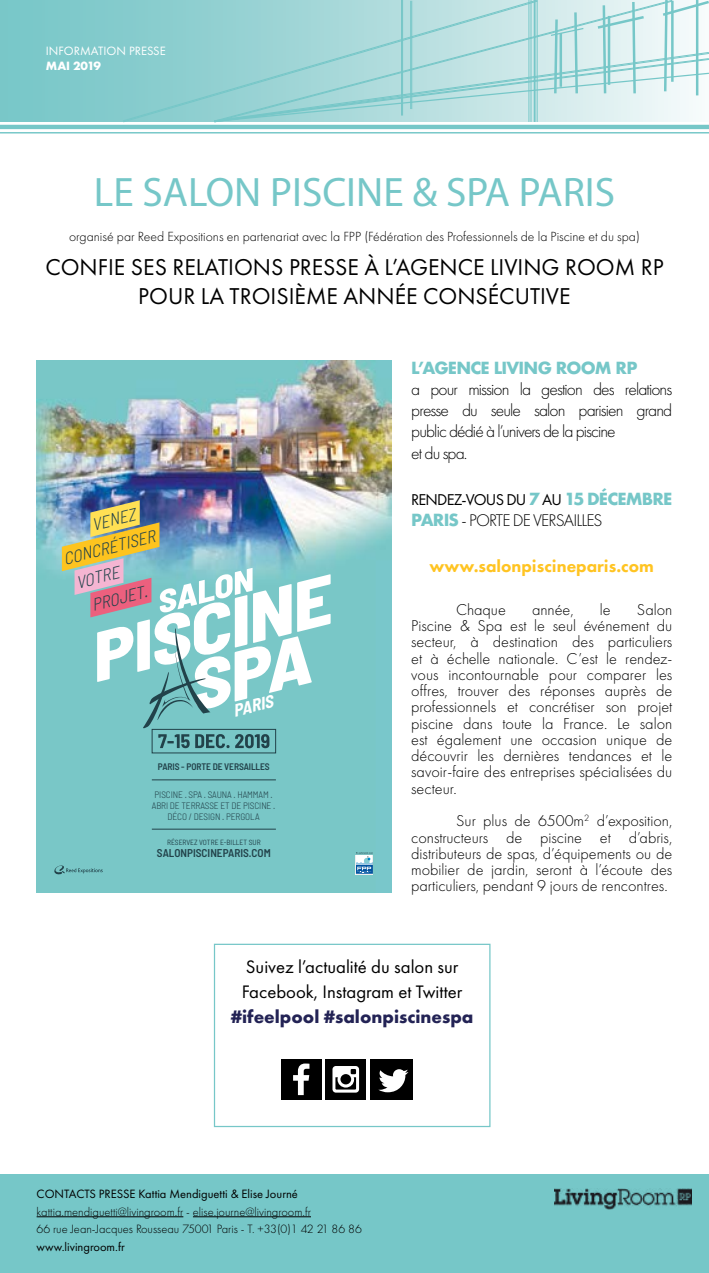
<style>
.page{position:relative;width:709px;height:1273px;background:#fff}
.page>*{position:absolute;margin:0;border:0;box-sizing:border-box;transform-origin:0 0}
.t1{font:41.25px "Myriad Pro";color:#76c7c8}
.t2{font:23.75px/28.5px "Futura PT";color:#000;text-align:center}
.t3{font:18.75px/25px "Futura PT";color:#000}
.t4{font:700 18.75px "Futura PT";color:#232355}
.t5{font:300 17.5px/21.2px "Futura PT";letter-spacing:-.05em;color:#000}
.t6{font:800 17.5px "Futura PT";color:#ffc422}
.t7{font:italic 300 semi-condensed 17.12px/25.6px "Barlow";color:#22424a}
.t8{font:italic 700 semi-condensed 17.12px "Barlow";color:#fff}
.t9{font:300 16.25px/16.2px "Futura PT";color:#000;text-align:justify}
.t10{font:16.25px "Futura PT";letter-spacing:-.05em;color:#000}
.t11{font:700 16.25px "Futura";letter-spacing:-.05em;color:#76c7c8}
.t12{font:300 13.75px "Futura PT";color:#000}
.t13{font:300 12.5px/17.5px "Futura PT";color:#000}
.t14{font:12.5px "Futura PT";color:#000}
.t15{font:12.5px "Futura PT";color:#fff}
.t16{font:700 12.5px "Futura PT";color:#fff}
.t17{font:600 semi-condensed 11.25px "Barlow";color:#22424a}
.t18{font:600 semi-condensed 9.5px "Barlow";letter-spacing:-.01em;color:#22424a}
.t19{font:300 semi-condensed 9.38px/11.2px "Barlow";letter-spacing:-.01em;color:#22424a;text-align:center}
.t20{font:semi-condensed 7.5px "Barlow";color:#22424a}
.s1{font-family:"Futura";font-weight:700;color:#76c7c8}
.s2{font-family:"Futura";font-weight:700;font-size:16.25px;color:#76c7c8}
</style>
<div class="page">
<div style="left:0;top:0;width:709px;height:122px;background:#7fc9cb"></div>
<div style="left:0;top:1173px;width:709px;height:99px;background:#76c7c8"></div>
<hr style="left:37px;top:1216px;width:146px;height:1px;background:#000">
<hr style="left:193px;top:1216px;width:118px;height:1px;background:#000">
<img style="left:555px;top:1188px;width:136px;height:21px">
<img style="left:37px;top:360px;width:354px;height:531px">
<div style="left:152px;top:729px;width:124px;height:24px;border:1px solid #22424a"></div>
<hr style="left:152px;top:828px;width:124px;height:1px;background:#22424a">
<hr style="left:152px;top:779px;width:124px;height:1px;background:#22424a">
<svg style="left:356px;top:852px;width:17px;height:22px"></svg>
<svg style="left:54px;top:864px;width:49px;height:10px"></svg>
<svg style="left:62px;top:500px;width:268px;height:248px"></svg>
<div style="left:214px;top:943px;width:276px;height:183px;border:1px solid #76c7c8"></div>
<div style="left:326px;top:1059px;width:40px;height:40px;background:#000"></div>
<svg style="left:332px;top:1066px;width:27px;height:26px"></svg>
<div style="left:281px;top:1059px;width:40px;height:40px;background:#000"></div>
<svg style="left:293px;top:1063px;width:16px;height:31px"></svg>
<div style="left:370px;top:1059px;width:43px;height:40px;background:#000"></div>
<svg style="left:378px;top:1069px;width:30px;height:22px"></svg>
<div style="left:151px;top:1px;width:62px;height:121px;background:#8ccecf"></div>
<svg style="left:213px;top:0;width:496px;height:123px;background:#b9e0e1"></svg>
<hr style="left:671px;top:1px;width:2px;height:81px;background:#76c7c8">
<hr style="left:402px;top:0;width:1px;height:115px;background:#76c7c8">
<hr style="left:401px;top:0;width:1px;height:115px;background:#76c7c8">
<hr style="left:0;top:125px;width:709px;height:4px;background:#76c7c8">
<hr style="left:0;top:132px;width:709px;height:1px;background:#76c7c8">
<p class="t15" style="left:46px;top:43px;width:121px">INFORMATION PRESSE</p>
<p class="t16" style="left:46px;top:57px;width:56px">MAI 2019</p>
<h1 class="t1" style="left:94px;top:166px;width:522px">LE SALON PISCINE &amp; SPA PARIS</h1>
<p class="t12" style="left:69px;top:228px;width:572px">organisé par Reed Expositions en partenariat avec la FPP (Fédération des Professionnels de la Piscine et du spa)</p>
<h2 class="t2" style="left:45px;top:253px;width:619px">CONFIE SES RELATIONS PRESSE À L’AGENCE LIVING ROOM RP<br>POUR LA TROISIÈME ANNÉE CONSÉCUTIVE</h2>
<p class="t7" style="left:89px;top:511px;width:46px;rotate:-14deg">VENEZ</p>
<p class="t7" style="left:82px;top:566px;width:58px;text-indent:-10px;rotate:-14deg">VOTRE<br>PROJET.</p>
<p class="t7" style="left:60px;top:545px;width:95px;rotate:-14deg">CONCRÉTISER</p>
<p class="t8" style="left:230px;top:698px;width:42px;rotate:-14deg">PARIS</p>
<p class="t18" style="left:158px;top:759px;width:113px">PARIS - PORTE DE VERSAILLES</p>
<p class="t19" style="left:152px;top:788px;width:125px">PISCINE . SPA . SAUNA . HAMMAM .<br>ABRI DE TERRASSE ET DE PISCINE .<br>DÉCO / DESIGN . PERGOLA</p>
<p class="t20" style="left:167px;top:837px;width:95px">RÉSERVEZ VOTRE E-BILLET SUR</p>
<p class="t17" style="left:157px;top:844px;width:115px">SALONPISCINEPARIS.COM</p>
<p class="t11" style="left:411px;top:356px;width:228px">L’AGENCE LIVING ROOM RP</p>
<p class="t5" style="left:411px;top:378px;width:263px">a pour mission la gestion des relations presse du seule salon parisien grand public dédié à l’univers de la piscine<br>et du spa.</p>
<p class="t10" style="left:411px;top:490px;width:263px">RENDEZ-VOUS DU <span class="s1">7</span> AU <span class="s1">15 DÉCEMBRE</span></p>
<p class="t5" style="left:411px;top:510px;width:193px"><span class="s2">PARIS</span> - PORTE DE VERSAILLES</p>
<p class="t6" style="left:429px;top:555px;width:226px">www.salonpiscineparis.com</p>
<p class="t9" style="left:456px;top:601px;width:51px">Chaque</p>
<p class="t9" style="left:532px;top:601px;width:43px">année,</p>
<p class="t9" style="left:600px;top:601px;width:12px">le</p>
<p class="t9" style="left:411px;top:601px;width:263px;text-indent:226px">Salon Piscine &amp; Spa est le seul événement du secteur, à destination des particuliers et à échelle nationale. C’est le rendez&shy;vous incontournable pour comparer les offres, trouver des réponses auprès de professionnels et concrétiser son projet piscine dans toute la France. Le salon est également une occasion unique de découvrir les dernières tendances et le savoir-faire des entreprises spécialisées du secteur.</p>
<p class="t9" style="left:411px;top:812px;width:263px;text-indent:45px">Sur plus de 6500m<sup>2</sup> d’exposition, constructeurs de piscine et d’abris, distributeurs de spas, d’équipements ou de mobilier de jardin, seront à l’écoute des particuliers, pendant 9 jours de rencontres.</p>
<p class="t3" style="left:242px;top:954px;width:222px">Suivez l’actualité du salon sur<br>Facebook, Instagram et Twitter</p>
<p class="t4" style="left:231px;top:1004px;width:244px">#ifeelpool #salonpiscinespa</p>
<p class="t14" style="left:37px;top:1186px;width:263px">CONTACTS PRESSE Kattia Mendiguetti &amp; Elise Journé</p>
<p class="t13" style="left:37px;top:1202px;width:327px">kattia.mendiguetti@livingroom.fr - elise.journe@livingroom.fr<br>66 rue Jean-Jacques Rousseau 75001 Paris - T. +33(0)1 42 21 86 86</p>
<p class="t14" style="left:37px;top:1238px;width:90px">www.livingroom.fr</p>
</div>
